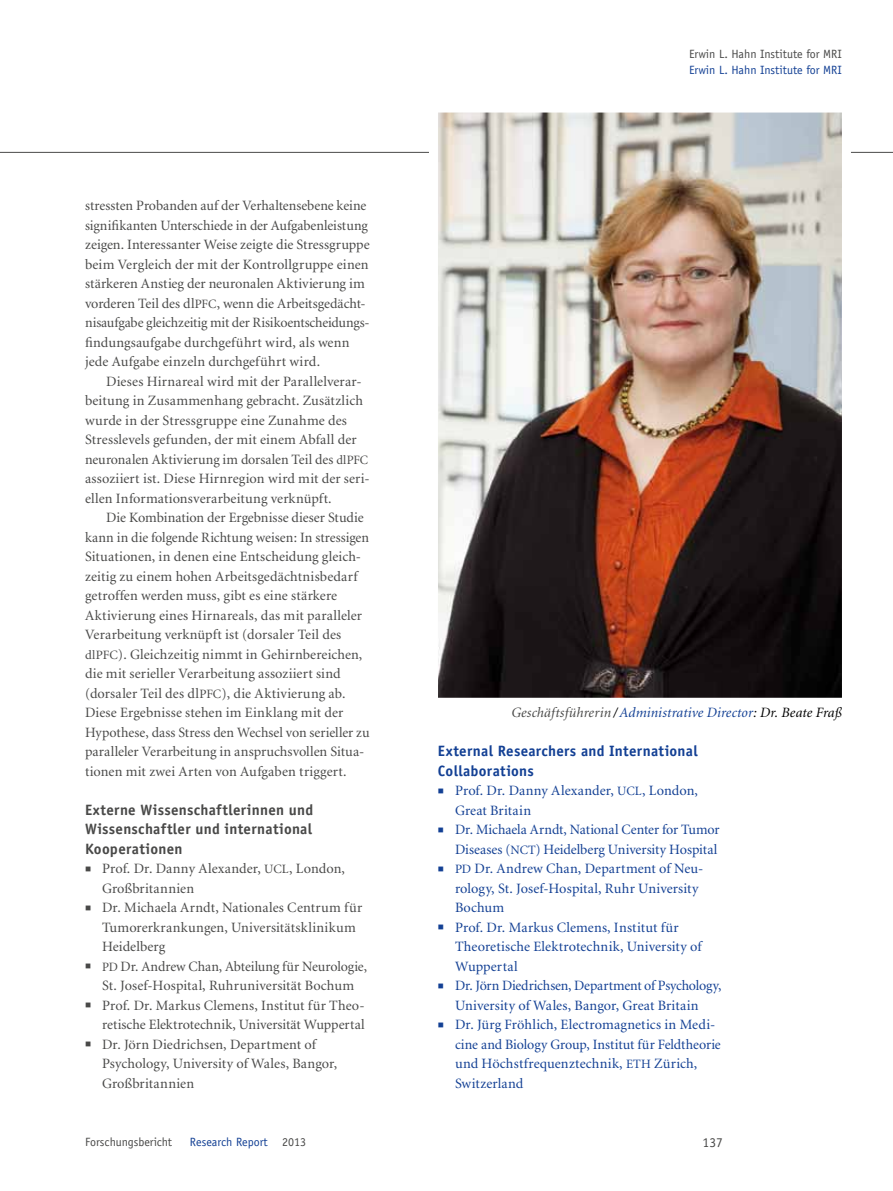
<style>
.page{position:relative;width:893px;height:1191px;background:#fff}
.page>*{position:absolute;margin:0;border:0;box-sizing:border-box;transform-origin:0 0}
.t1{font:700 15px/19.5px "Officina Sans";letter-spacing:.02em;color:#494948;text-align:justify}
.t2{font:700 15px/19.5px "Officina Sans";letter-spacing:.015em;color:#134094}
.t3{font:14.25px/19.5px "Minion";letter-spacing:.005em;color:#494948}
.t4{font:14.25px/19.5px "Minion";letter-spacing:.005em;color:#134094}
.t5{font:italic 14.25px "Minion";letter-spacing:.01em;color:#134094}
.t6{font:13.5px "Officina Sans";color:#494948}
.t7{font:12px "Officina Sans";color:#134094}
.t8{font:12px "Officina Sans";color:#494948}
.s1{font-size:12.75px}
.s2{color:#494948}
.s3{color:#000}
</style>
<div class="page">
<hr style="left:0;top:152px;width:893px;height:1px;background:#494948">
<img style="left:424px;top:112px;width:431px;height:586px">
<p class="t3" style="left:85px;top:196px;width:286px">stressten Probanden auf der Verhaltensebene keine signifikanten Unterschiede in der Aufgabenleistung zeigen. Interessanter Weise zeigte die Stressgruppe beim Vergleich der mit der Kontrollgruppe einen stärkeren Anstieg der neuronalen Aktivierung im vorderen Teil des dl<span class="s1">PFC</span>, wenn die Arbeitsgedächt&shy;nisaufgabe gleichzeitig mit der Risikoentscheidungs&shy;findungsaufgabe durchgeführt wird, als wenn jede Aufgabe einzeln durchgeführt wird.</p>
<p class="t3" style="left:85px;top:372px;width:286px;text-indent:21px">Dieses Hirnareal wird mit der Parallelverar&shy;beitung in Zusammenhang gebracht. Zusätzlich wurde in der Stressgruppe eine Zunahme des Stresslevels gefunden, der mit einem Abfall der neuronalen Aktivierung im dorsalen Teil des <span class="s1">dlPFC </span>assoziiert ist. Diese Hirnregion wird mit der seri&shy;ellen Informationsverarbeitung verknüpft.</p>
<p class="t3" style="left:85px;top:508px;width:286px;text-indent:21px">Die Kombination der Ergebnisse dieser Studie kann in die folgende Richtung weisen: In stressigen Situationen, in denen eine Entscheidung gleich&shy;zeitig zu einem hohen Arbeitsgedächtnisbedarf getroffen werden muss, gibt es eine stärkere Aktivierung eines Hirnareals, das mit paralleler Verarbeitung verknüpft ist (dorsaler Teil des <span class="s1">dlPFC</span>). Gleichzeitig nimmt in Gehirnbereichen, die mit serieller Verarbeitung assoziiert sind (dorsaler Teil des dl<span class="s1">PFC</span>), die Aktivierung ab.<br>Diese Ergebnisse stehen im Einklang mit der Hypothese, dass Stress den Wechsel von serieller zu paralleler Verarbeitung in anspruchsvollen Situa&shy;tionen mit zwei Arten von Aufgaben triggert.</p>
<p class="t1" style="left:85px;top:799px;width:230px">Externe Wissenschaftlerinnen und Wissenschaftler und international Kooperationen</p>
<p class="t3" style="left:102px;top:859px;width:267px">Prof. Dr. Danny Alexander, <span class="s1">UCL</span>, London, Großbritannien<br>Dr. Michaela Arndt, Nationales Centrum für Tumorerkrankungen, Universitätsklinikum Heidelberg<br><span class="s1">PD</span> Dr. Andrew Chan, Abteilung für Neurologie, St. Josef-Hospital, Ruhruniversität Bochum Prof. Dr. Markus Clemens, Institut für Theo&shy;retische Elektrotechnik, Universität Wuppertal Dr. Jörn Diedrichsen, Department of Psychology, University of Wales, Bangor, Großbritannien</p>
<p class="t8" style="left:689px;top:47px;width:154px">Erwin L. Hahn Institute for MRI</p>
<p class="t7" style="left:689px;top:62px;width:154px">Erwin L. Hahn Institute for MRI</p>
<p class="t5" style="left:511px;top:705px;width:332px"><span class="s2">Geschäftsführerin</span><span class="s3">/</span>Administrative Director<span class="s3">: Dr. Beate Fraß</span></p>
<p class="t2" style="left:438px;top:741px;width:261px">External Researchers and International<br>Collaborations</p>
<p class="t4" style="left:455px;top:781px;width:268px">Prof. Dr. Danny Alexander, <span class="s1">UCL</span>, London, Great Britain<br>Dr. Michaela Arndt, National Center for Tumor Diseases (<span class="s1">NCT</span>) Heidelberg University Hospital <span class="s1">PD</span> Dr. Andrew Chan, Department of Neu&shy;rology, St. Josef-Hospital, Ruhr University Bochum<br>Prof. Dr. Markus Clemens, Institut für Theoretische Elektrotechnik, University of Wuppertal<br>Dr. Jörn Diedrichsen, Department of Psychology, University of Wales, Bangor, Great Britain<br>Dr. Jürg Fröhlich, Electromagnetics in Medi&shy;cine and Biology Group, Institut für Feldtheorie und Höchstfrequenztechnik, <span class="s1">ETH</span> Zürich, Switzerland</p>
<p class="t8" style="left:85px;top:1134px;width:89px">Forschungsbericht</p>
<p class="t7" style="left:190px;top:1134px;width:118px">Research Report <span class="s2">2013</span></p>
<p class="t6" style="left:703px;top:1134px;width:22px">137</p>
</div>
